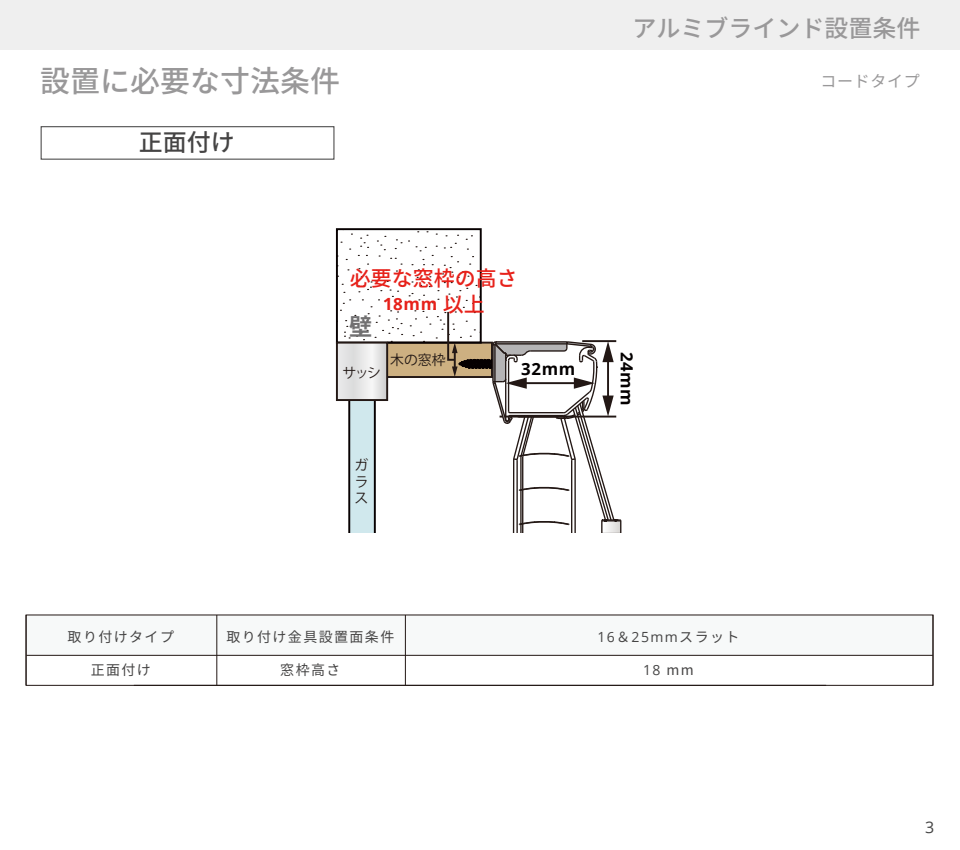
<style>
.page{position:relative;width:960px;height:850px;background:#fff}
.page>*{position:absolute;margin:0;border:0;box-sizing:border-box;transform-origin:0 0}
.t1{font:500 30px "Noto Sans CJ Kjp";color:#999899}
.t2{font:500 24px "Noto Sans CJ Kjp";color:#999899}
.t3{font:500 24px "Noto Sans CJ Kjp";color:#454444}
.t4{font:700 23.1px "Koz Go Pr 6 N";color:#717071}
.t5{font:500 21px "Noto Sans CJ Kjp";color:#e7211a}
.t6{font:700 16.8px "Open Sans";letter-spacing:.04em;color:#040000}
.t7{font:700 16.8px "Open Sans";color:#e7211a}
.t8{font:16px "Noto Sans CJ Kjp";letter-spacing:.04em;color:#999899}
.t9{font:16px "Open Sans";color:#444}
.t10{font:14px "Noto Sans CJ Kjp";letter-spacing:.1em;color:#454444}
.t11{font:14px "Open Sans";letter-spacing:.1em;color:#454444}
.t12{font:13.8px/16.6px "Koz Go Pr 6 N";color:#221815;text-align:justify}
.s1{font-family:"Noto Sans CJ Kjp";font-weight:500;font-size:21px}
.s2{font-family:"Noto Sans CJ Kjp"}
</style>
<div class="page">
<div style="left:26px;top:615px;width:907px;height:40px;background:#f7f9f9"></div>
<div style="left:41px;top:126px;width:293px;height:34px;background:#fff;border:1px solid #454444"></div>
<div style="left:386px;top:342px;width:107px;height:36px;background:#cdb081;border:2px solid #231815"></div>
<div style="left:336px;top:228px;width:146px;height:116px;background:#fff;border:2px solid #070001"></div>
<svg style="left:348px;top:401px;width:28px;height:132px;background:#b4c8cc"></svg>
<svg style="left:339px;top:345px;width:46px;height:53px"></svg>
<div style="left:336px;top:342px;width:52px;height:59px;border:2px solid #231815"></div>
<svg style="left:446px;top:310px;width:176px;height:223px"></svg>
<div style="left:0;top:0;width:960px;height:50px;background:#efefef"></div>
<hr style="left:26px;top:655px;width:907px;height:1px;background:#221714">
<div style="left:26px;top:615px;width:907px;height:71px;border:1px solid #221714"></div>
<hr style="left:216px;top:615px;width:1px;height:70px;background:#221714">
<hr style="left:26px;top:615px;width:1px;height:70px;background:#221714">
<hr style="left:405px;top:615px;width:1px;height:70px;background:#221714">
<hr style="left:933px;top:615px;width:1px;height:70px;background:#221714">
<h2 class="t2" style="left:632px;top:15px;width:289px">アルミブラインド設置条件</h2>
<h1 class="t1" style="left:40px;top:64px;width:302px">設置に必要な寸法条件</h1>
<p class="t8" style="left:821px;top:72px;width:101px">コードタイプ</p>
<h2 class="t3" style="left:139px;top:129px;width:97px">正面付け</h2>
<h3 class="t5" style="left:350px;top:267px;width:170px">必要な窓枠の高さ</h3>
<p class="t7" style="left:383px;top:292px;width:103px">18mm <span class="s1">以上</span></p>
<h3 class="t4" style="left:349px;top:313px;width:25px">壁</h3>
<p class="t12" style="left:342px;top:365px;width:40px">サッシ</p>
<p class="t12" style="left:390px;top:352px;width:57px">木の窓枠</p>
<p class="t12" style="left:355px;top:457px;width:16px">ガラス</p>
<p class="t6" style="left:521px;top:357px;width:56px">32mm</p>
<p class="t6" style="left:639px;top:352px;width:56px;rotate:90deg">24mm</p>
<p class="t10" style="left:68px;top:628px;width:108px">取り付けタイプ</p>
<p class="t10" style="left:91px;top:661px;width:62px">正面付け</p>
<p class="t10" style="left:226px;top:628px;width:169px">取り付け金具設置面条件</p>
<p class="t10" style="left:280px;top:661px;width:62px">窓枠高さ</p>
<p class="t11" style="left:597px;top:628px;width:144px">16<span class="s2">＆</span>25mm<span class="s2">スラット</span></p>
<p class="t11" style="left:643px;top:661px;width:52px">18 <span class="s2">mm</span></p>
<p class="t9" style="left:925px;top:816px;width:11px">3</p>
</div>
